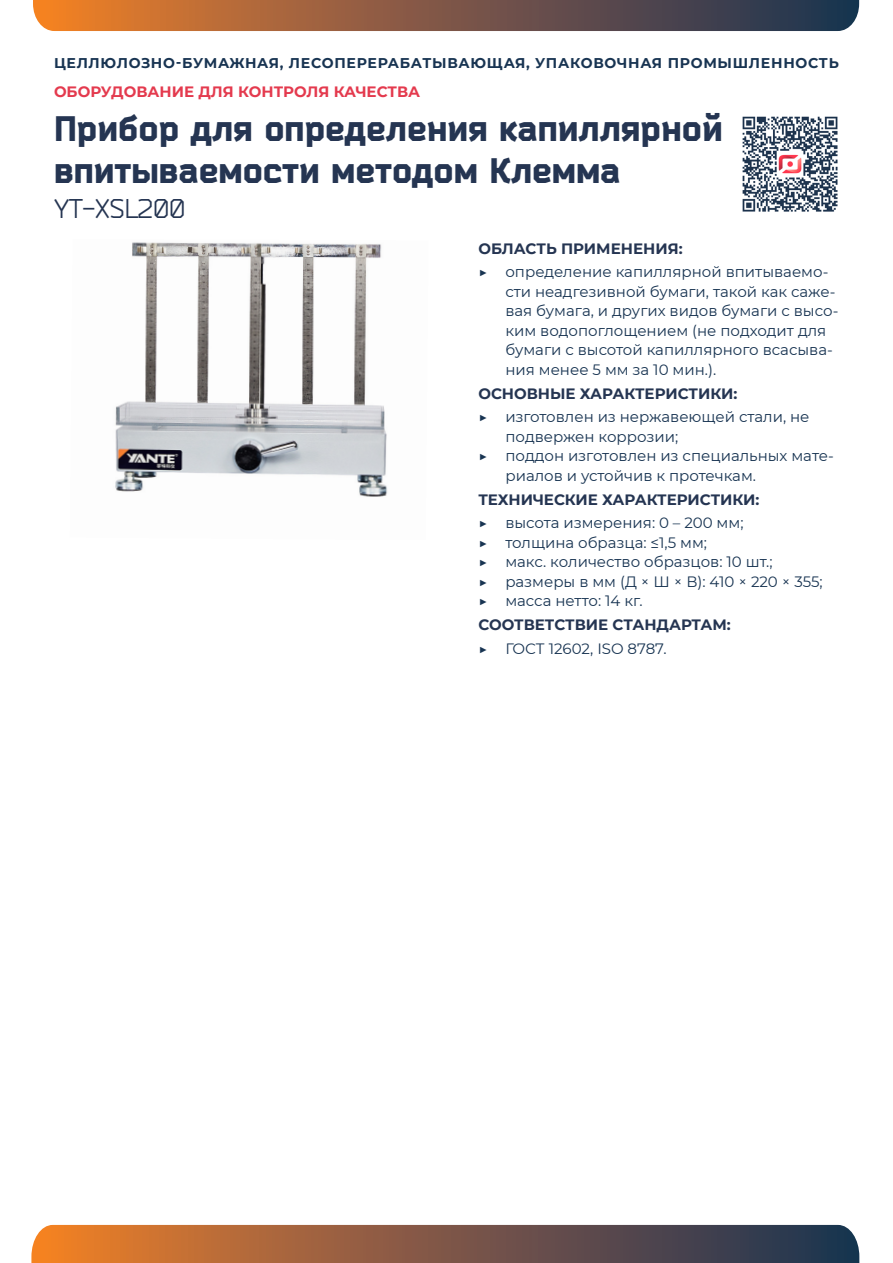
<style>
.page{position:relative;width:893px;height:1263px;background:#fff}
.page>*{position:absolute;margin:0;border:0;box-sizing:border-box;transform-origin:0 0}
.Paragraph_Style_4{font:900 34.5px/41.4px "Bender";color:#253552}
.Paragraph_Style_5{font:27px "Bender";color:#253552}
.t1{font:15px/19.5px "Montserrat";color:#183452}
.Paragraph_Style_6{font:700 15px "Montserrat";color:#253552}
.t2{font:700 15px "Montserrat";color:#e43a4e}
.Paragraph_Style_8{font:700 15px "Montserrat";color:#253552}
.t3{font:700 14.1px "Montserrat";letter-spacing:.05em;color:#183452}
</style>
<div class="page">
<svg style="left:33px;top:0;width:826px;height:31px;background:#835944"></svg>
<svg style="left:31px;top:1225px;width:828px;height:38px;background:#835944"></svg>
<img style="left:742px;top:116px;width:96px;height:96px">
<img style="left:115px;top:242px;width:273px;height:255px">
<p class="t3" style="left:54px;top:52px;width:786px">ЦЕЛЛЮЛОЗНО-БУМАЖНАЯ, ЛЕСОПЕРЕРАБАТЫВАЮЩАЯ, УПАКОВОЧНАЯ ПРОМЫШЛЕННОСТЬ</p>
<p class="t2" style="left:54px;top:81px;width:368px">ОБОРУДОВАНИЕ ДЛЯ КОНТРОЛЯ КАЧЕСТВА</p>
<p class="Paragraph_Style_4" style="left:54px;top:107px;width:670px">Прибор для определения капиллярной впитываемости методом Клемма</p>
<p class="Paragraph_Style_5" style="left:54px;top:193px;width:133px">YT-XSL200</p>
<p class="Paragraph_Style_6" style="left:478px;top:237px;width:206px">ОБЛАСТЬ ПРИМЕНЕНИЯ:</p>
<p class="t1" style="left:505px;top:262px;width:334px;text-indent:-27px">▶ определение капиллярной впитываемо&shy;сти неадгезивной бумаги, такой как саже&shy;вая бумага, и других видов бумаги с высо&shy;ким водопоглощением (не подходит для бумаги с высотой капиллярного всасыва&shy;ния менее 5 мм за 10 мин.).</p>
<p class="Paragraph_Style_6" style="left:478px;top:382px;width:260px">ОСНОВНЫЕ ХАРАКТЕРИСТИКИ:</p>
<p class="t1" style="left:505px;top:407px;width:306px;text-indent:-27px">▶ изготовлен из нержавеющей стали, не подвержен коррозии;</p>
<p class="t1" style="left:505px;top:446px;width:330px;text-indent:-27px">▶ поддон изготовлен из специальных мате&shy;риалов и устойчив к протечкам.</p>
<p class="Paragraph_Style_6" style="left:478px;top:488px;width:283px">ТЕХНИЧЕСКИЕ ХАРАКТЕРИСТИКИ:</p>
<p class="t1" style="left:478px;top:513px;width:267px">▶ высота измерения: 0 – 200 мм;</p>
<p class="t1" style="left:478px;top:532px;width:230px">▶ толщина образца: ≤1,5 мм;</p>
<p class="t1" style="left:478px;top:552px;width:296px">▶ макс. количество образцов: 10 шт.;</p>
<p class="t1" style="left:478px;top:571px;width:346px">▶ размеры в мм (Д × Ш × В): 410 × 220 × 355;</p>
<p class="t1" style="left:478px;top:591px;width:166px">▶ масса нетто: 14 кг.</p>
<p class="Paragraph_Style_8" style="left:478px;top:614px;width:254px">СООТВЕТСТВИЕ СТАНДАРТАМ:</p>
<p class="t1" style="left:478px;top:638px;width:190px">▶ ГОСТ 12602, ISO 8787.</p>
</div>
